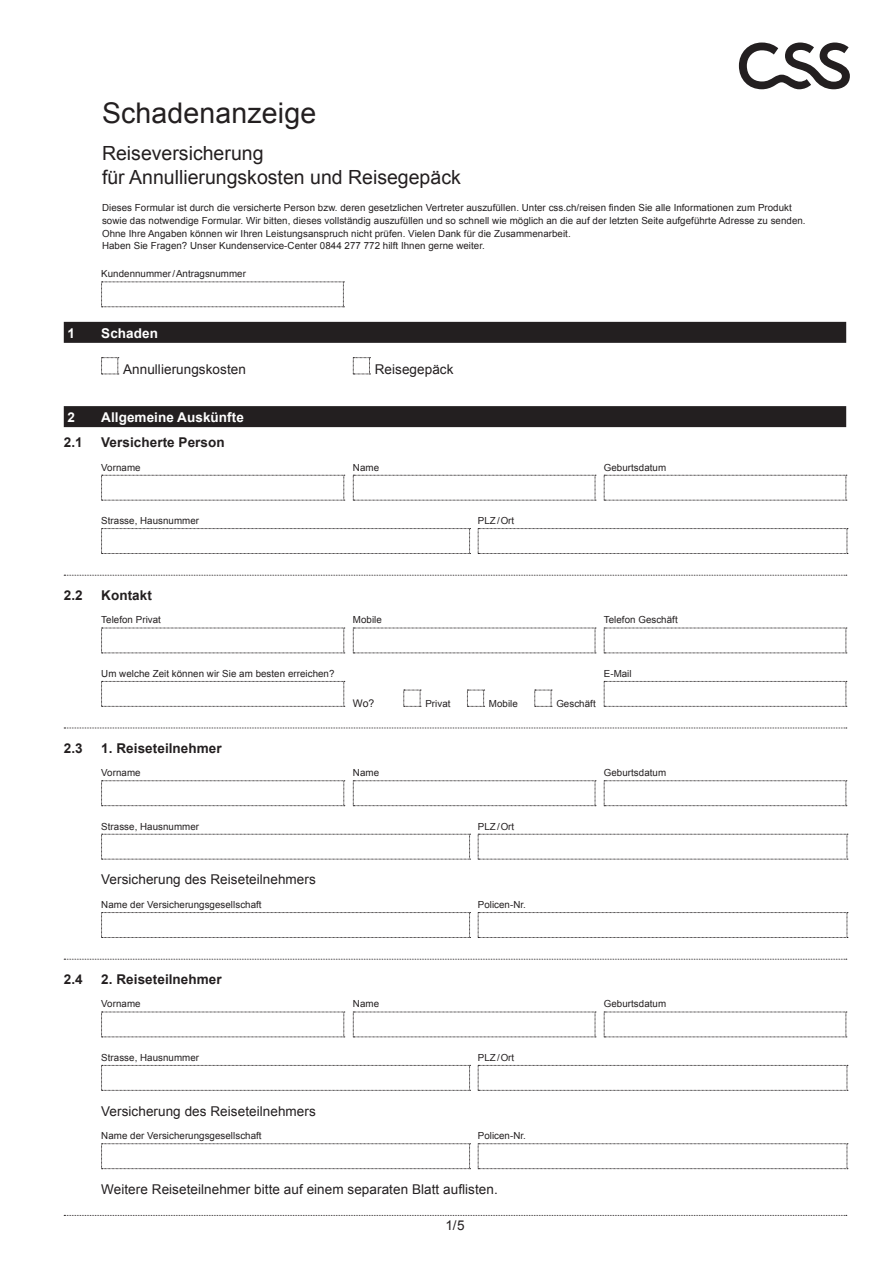
<style>
.page{position:relative;width:893px;height:1263px;background:#fff}
.page>*{position:absolute;margin:0;border:0;box-sizing:border-box;transform-origin:0 0}
.t1{font:28.5px "Arial";letter-spacing:.005em;color:#231f20}
.t2{font:19.5px/24px "Arial";color:#231f20}
.t3{font:13.5px "Arial";letter-spacing:.005em;color:#231f20}
.t4{font:700 13.5px "Arial";letter-spacing:.005em;color:#231f20}
.t5{font:700 13.5px "Arial";letter-spacing:.005em;color:#fff}
.t6{font:10.5px "Arial";color:#231f20}
.t7{font:9.75px/12.8px "Arial";letter-spacing:.005em;color:#231f20}
.s1{font-weight:700;color:#fff}
</style>
<div class="page">
<div style="left:64px;top:322px;width:782px;height:21px;background:#231f20"></div>
<div style="left:64px;top:406px;width:782px;height:21px;background:#231f20"></div>
<svg style="left:64px;top:575px;width:783px;height:1px"></svg>
<svg style="left:64px;top:728px;width:783px;height:1px"></svg>
<svg style="left:64px;top:959px;width:783px;height:1px"></svg>
<svg style="left:64px;top:1215px;width:783px;height:1px"></svg>
<svg style="left:101px;top:282px;width:243px;height:25px"></svg>
<svg style="left:101px;top:357px;width:18px;height:18px"></svg>
<svg style="left:353px;top:357px;width:17px;height:18px"></svg>
<svg style="left:101px;top:475px;width:244px;height:26px"></svg>
<svg style="left:353px;top:475px;width:243px;height:26px"></svg>
<svg style="left:604px;top:475px;width:243px;height:26px"></svg>
<svg style="left:101px;top:528px;width:370px;height:26px"></svg>
<svg style="left:478px;top:528px;width:370px;height:26px"></svg>
<svg style="left:101px;top:628px;width:244px;height:26px"></svg>
<svg style="left:353px;top:628px;width:243px;height:26px"></svg>
<svg style="left:604px;top:628px;width:243px;height:26px"></svg>
<svg style="left:101px;top:681px;width:244px;height:26px"></svg>
<svg style="left:403px;top:690px;width:18px;height:17px"></svg>
<svg style="left:467px;top:690px;width:18px;height:17px"></svg>
<svg style="left:534px;top:690px;width:18px;height:17px"></svg>
<svg style="left:604px;top:681px;width:243px;height:26px"></svg>
<svg style="left:101px;top:780px;width:244px;height:26px"></svg>
<svg style="left:353px;top:780px;width:243px;height:26px"></svg>
<svg style="left:604px;top:780px;width:243px;height:26px"></svg>
<svg style="left:101px;top:834px;width:370px;height:26px"></svg>
<svg style="left:478px;top:834px;width:370px;height:26px"></svg>
<svg style="left:101px;top:912px;width:370px;height:26px"></svg>
<svg style="left:478px;top:912px;width:370px;height:26px"></svg>
<svg style="left:101px;top:1012px;width:244px;height:25px"></svg>
<svg style="left:353px;top:1012px;width:243px;height:25px"></svg>
<svg style="left:604px;top:1012px;width:243px;height:25px"></svg>
<svg style="left:101px;top:1065px;width:370px;height:26px"></svg>
<svg style="left:478px;top:1065px;width:370px;height:26px"></svg>
<svg style="left:101px;top:1143px;width:370px;height:26px"></svg>
<svg style="left:478px;top:1143px;width:370px;height:26px"></svg>
<svg style="left:739px;top:43px;width:111px;height:46px"></svg>
<h1 class="t1" style="left:102px;top:94px;width:216px">Schadenanzeige</h1>
<h2 class="t2" style="left:102px;top:141px;width:360px">Reiseversicherung<br>für Annullierungskosten und Reisegepäck</h2>
<p class="t7" style="left:102px;top:201px;width:705px">Dieses Formular ist durch die versicherte Person bzw. deren gesetzlichen Vertreter auszufüllen. Unter css.ch/reisen finden Sie alle Informationen zum Produkt sowie das notwendige Formular. Wir bitten, dieses vollständig auszufüllen und so schnell wie möglich an die auf der letzten Seite aufgeführte Adresse zu senden.<br>Ohne Ihre Angaben können wir Ihren Leistungsanspruch nicht prüfen. Vielen Dank für die Zusammenarbeit.<br>Haben Sie Fragen? Unser Kundenservice-Center 0844 277 772 hilft Ihnen gerne weiter.</p>
<p class="t7" style="left:101px;top:268px;width:146px">Kundennummer/Antragsnummer</p>
<h3 class="t5" style="left:68px;top:324px;width:9px">1</h3>
<h3 class="t5" style="left:101px;top:324px;width:58px">Schaden</h3>
<h3 class="t3" style="left:123px;top:361px;width:124px">Annullierungskosten</h3>
<h3 class="t3" style="left:375px;top:361px;width:88px">Reisegepäck<span class="s1">e</span></h3>
<h3 class="t5" style="left:68px;top:408px;width:9px">2</h3>
<h3 class="t5" style="left:101px;top:408px;width:144px">Allgemeine Auskünfte</h3>
<h3 class="t4" style="left:64px;top:433px;width:20px">2.1</h3>
<h3 class="t4" style="left:101px;top:433px;width:125px">Versicherte Person</h3>
<p class="t7" style="left:101px;top:461px;width:41px">Vorname</p>
<p class="t7" style="left:353px;top:461px;width:28px">Name</p>
<p class="t7" style="left:604px;top:461px;width:64px">Geburtsdatum</p>
<p class="t7" style="left:101px;top:514px;width:99px">Strasse, Hausnummer</p>
<p class="t7" style="left:478px;top:514px;width:38px">PLZ/Ort</p>
<h3 class="t4" style="left:64px;top:586px;width:20px">2.2</h3>
<h3 class="t4" style="left:101px;top:586px;width:52px">Kontakt</h3>
<p class="t7" style="left:101px;top:614px;width:61px">Telefon Privat</p>
<p class="t7" style="left:353px;top:614px;width:30px">Mobile</p>
<p class="t7" style="left:604px;top:614px;width:75px">Telefon Geschäft</p>
<p class="t7" style="left:101px;top:667px;width:235px">Um welche Zeit können wir Sie am besten erreichen?</p>
<p class="t7" style="left:604px;top:667px;width:29px">E-Mail</p>
<p class="t6" style="left:353px;top:696px;width:23px">Wo?</p>
<p class="t7" style="left:425px;top:697px;width:27px">Privat</p>
<p class="t7" style="left:489px;top:697px;width:30px">Mobile</p>
<p class="t7" style="left:556px;top:697px;width:41px">Geschäft</p>
<h3 class="t4" style="left:64px;top:739px;width:20px">2.3</h3>
<h3 class="t4" style="left:101px;top:739px;width:122px">1. Reiseteilnehmer</h3>
<p class="t7" style="left:101px;top:766px;width:41px">Vorname</p>
<p class="t7" style="left:353px;top:766px;width:28px">Name</p>
<p class="t7" style="left:604px;top:766px;width:64px">Geburtsdatum</p>
<p class="t7" style="left:101px;top:820px;width:99px">Strasse, Hausnummer</p>
<p class="t7" style="left:478px;top:820px;width:38px">PLZ/Ort</p>
<h3 class="t3" style="left:101px;top:871px;width:216px">Versicherung des Reiseteilnehmers</h3>
<p class="t7" style="left:101px;top:898px;width:162px">Name der Versicherungsgesellschaft</p>
<p class="t7" style="left:478px;top:898px;width:50px">Policen-Nr.</p>
<h3 class="t4" style="left:64px;top:970px;width:20px">2.4</h3>
<h3 class="t4" style="left:101px;top:970px;width:122px">2. Reiseteilnehmer</h3>
<p class="t7" style="left:101px;top:998px;width:41px">Vorname</p>
<p class="t7" style="left:353px;top:998px;width:28px">Name</p>
<p class="t7" style="left:604px;top:998px;width:64px">Geburtsdatum</p>
<p class="t7" style="left:101px;top:1051px;width:99px">Strasse, Hausnummer</p>
<p class="t7" style="left:478px;top:1051px;width:38px">PLZ/Ort</p>
<h3 class="t3" style="left:101px;top:1102px;width:216px">Versicherung des Reiseteilnehmers</h3>
<p class="t7" style="left:101px;top:1129px;width:162px">Name der Versicherungsgesellschaft</p>
<p class="t7" style="left:478px;top:1129px;width:50px">Policen-Nr.</p>
<h3 class="t3" style="left:101px;top:1180px;width:398px">Weitere Reiseteilnehmer bitte auf einem separaten Blatt auflisten.</h3>
<h3 class="t3" style="left:445px;top:1217px;width:21px">1/5</h3>
</div>
